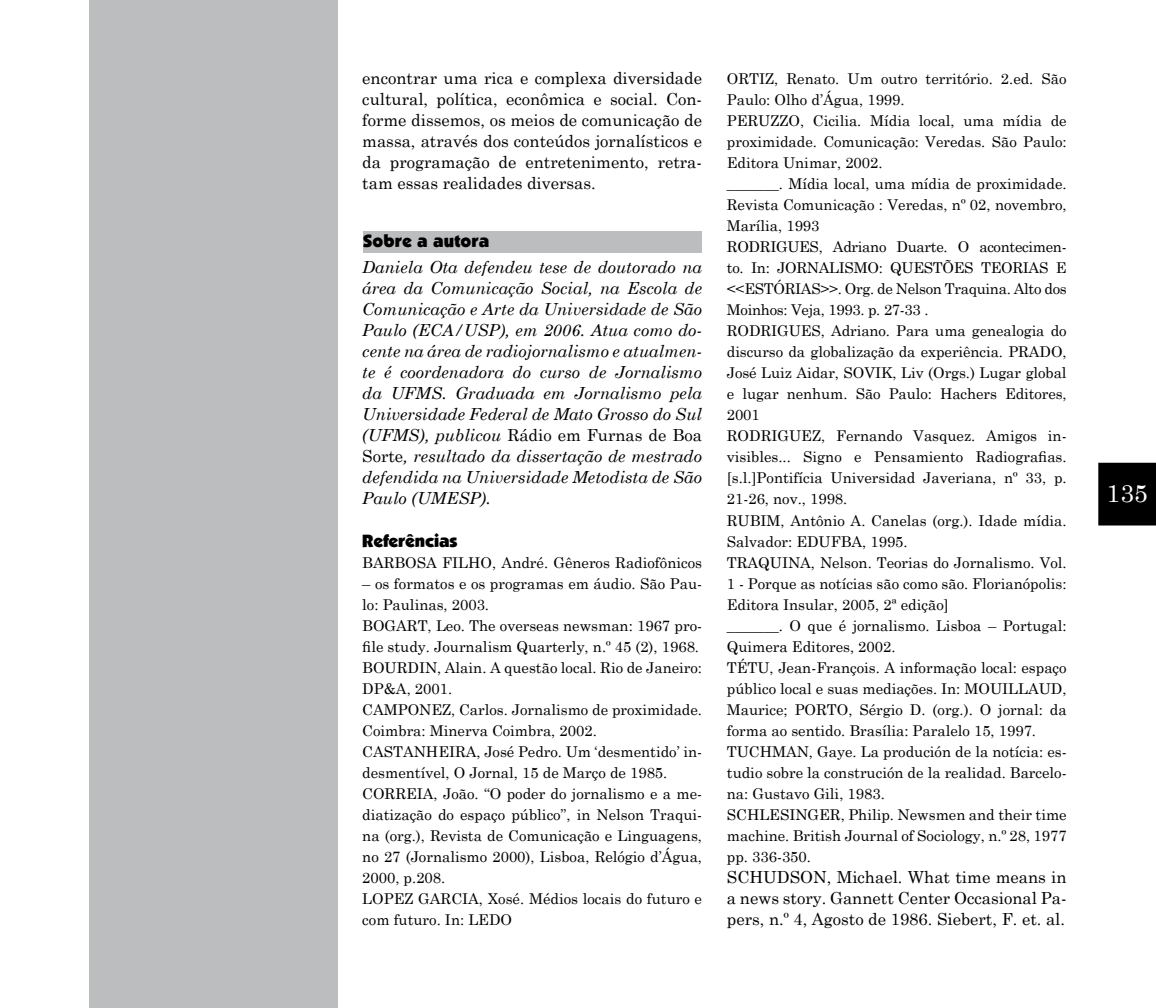
<style>
.page{position:relative;width:1156px;height:1008px;background:#fff}
.page>*{position:absolute;margin:0;border:0;box-sizing:border-box;transform-origin:0 0}
.t1{font:24.5px "Century Schoolbook";color:#fff}
.t2{font:17.5px "Boulder";letter-spacing:.01em;color:#000}
.t3{font:17.5px "Boulder";letter-spacing:-.01em;color:#000}
.t4{font:italic 16.62px/21px "Century Schoolbook";color:#000;text-align:justify}
.t5{font:16.62px/21px "Century Schoolbook";color:#000;text-align:justify}
.t6{font:14.88px/21px "Century Schoolbook";color:#000}
.s1{font-style:normal}
</style>
<div class="page">
<div style="left:1098px;top:462px;width:58px;height:63px;background:#000"></div>
<div style="left:89px;top:0;width:248px;height:1007px;background:#bcbdbf"></div>
<div style="left:363px;top:231px;width:339px;height:21px;background:#bcbdbf"></div>
<p class="t5" style="left:362px;top:66px;width:341px">encontrar uma rica e complexa diversidade cultural, política, econômica e social. Con&shy;forme dissemos, os meios de comunicação de massa, através dos conteúdos jornalísticos e da programação de entretenimento, retra&shy;tam essas realidades diversas.</p>
<p class="t2" style="left:363px;top:231px;width:128px">Sobre a autora</p>
<p class="t4" style="left:362px;top:256px;width:341px">Daniela Ota defendeu tese de doutorado na área da Comunicação Social, na Escola de Comunicação e Arte da Universidade de São Paulo (ECA/USP), em 2006. Atua como do&shy;cente na área de radiojornalismo e atualmen&shy;te é coordenadora do curso de Jornalismo da UFMS. Graduada em Jornalismo pela Universidade Federal de Mato Grosso do Sul (UFMS), publicou <span class="s1">Rádio em Furnas de Boa Sorte</span>, resultado da dissertação de mestrado defendida na Universidade Metodista de São Paulo (UMESP).</p>
<p class="t3" style="left:362px;top:530px;width:97px">Referências</p>
<p class="t6" style="left:362px;top:550px;width:341px">BARBOSA FILHO, André. Gêneros Radiofônicos</p>
<p class="t6" style="left:362px;top:571px;width:341px">– os formatos e os programas em áudio. São Pau&shy;lo: Paulinas, 2003.<br>BOGART, Leo. The overseas newsman: 1967 pro&shy;file study. Journalism Quarterly, n.º 45 (2), 1968.<br>BOURDIN, Alain. A questão local. Rio de Janeiro:<br>DP&amp;A, 2001.<br>CAMPONEZ, Carlos. Jornalismo de proximidade.<br>Coimbra: Minerva Coimbra, 2002.<br>CASTANHEIRA, José Pedro. Um ‘desmentido’ in&shy;desmentível, O Jornal, 15 de Março de 1985.<br>CORREIA, João. “O poder do jornalismo e a me&shy;diatização do espaço público”, in Nelson Traqui&shy;na (org.), Revista de Comunicação e Linguagens, no 27 (Jornalismo 2000), Lisboa, Relógio d’Água, 2000, p.208.<br>LOPEZ GARCIA, Xosé. Médios locais do futuro e com futuro. In: LEDO</p>
<p class="t6" style="left:727px;top:67px;width:341px">ORTIZ, Renato. Um outro território. 2.ed. São Paulo: Olho d’Água, 1999.<br>PERUZZO, Cicilia. Mídia local, uma mídia de proximidade. Comunicação: Veredas. São Paulo:<br>Editora Unimar, 2002.<br>_______. Mídia local, uma mídia de proximidade.<br>Revista Comunicação : Veredas, nº 02, novembro, Marília, 1993<br>RODRIGUES, Adriano Duarte. O acontecimen&shy;to. In: JORNALISMO: QUESTÕES TEORIAS E &lt;&lt;ESTÓRIAS&gt;&gt;. Org. de Nelson Traquina. Alto dos Moinhos: Veja, 1993. p. 27-33 .<br>RODRIGUES, Adriano. Para uma genealogia do discurso da globalização da experiência. PRADO, José Luiz Aidar, SOVIK, Liv (Orgs.) Lugar global e lugar nenhum. São Paulo: Hachers Editores, 2001<br>RODRIGUEZ, Fernando Vasquez. Amigos in&shy;visibles... Signo e Pensamiento Radiografias. [s.l.]Pontifícia Universidad Javeriana, nº 33, p.<br>21-26, nov., 1998.<br>RUBIM, Antônio A. Canelas (org.). Idade mídia.<br>Salvador: EDUFBA, 1995.<br>TRAQUINA, Nelson. Teorias do Jornalismo. Vol.<br>1 - Porque as notícias são como são. Florianópolis:<br>Editora Insular, 2005, 2ª edição]<br>_______. O que é jornalismo. Lisboa – Portugal:<br>Quimera Editores, 2002.<br>TÉTU, Jean-François. A informação local: espaço público local e suas mediações. In: MOUILLAUD, Maurice; PORTO, Sérgio D. (org.). O jornal: da forma ao sentido. Brasília: Paralelo 15, 1997.<br>TUCHMAN, Gaye. La produción de la notícia: es&shy;tudio sobre la construción de la realidad. Barcelo&shy;na: Gustavo Gili, 1983.<br>SCHLESINGER, Philip. Newsmen and their time machine. British Journal of Sociology, n.º 28, 1977 pp. 336-350.</p>
<p class="t5" style="left:727px;top:864px;width:341px">SCHUDSON, Michael. What time means in a news story. Gannett Center Occasional Pa&shy;pers, n.º 4, Agosto de 1986. Siebert, F. et. al.</p>
<h1 class="t1" style="left:1106px;top:472px;width:43px">135</h1>
</div>
